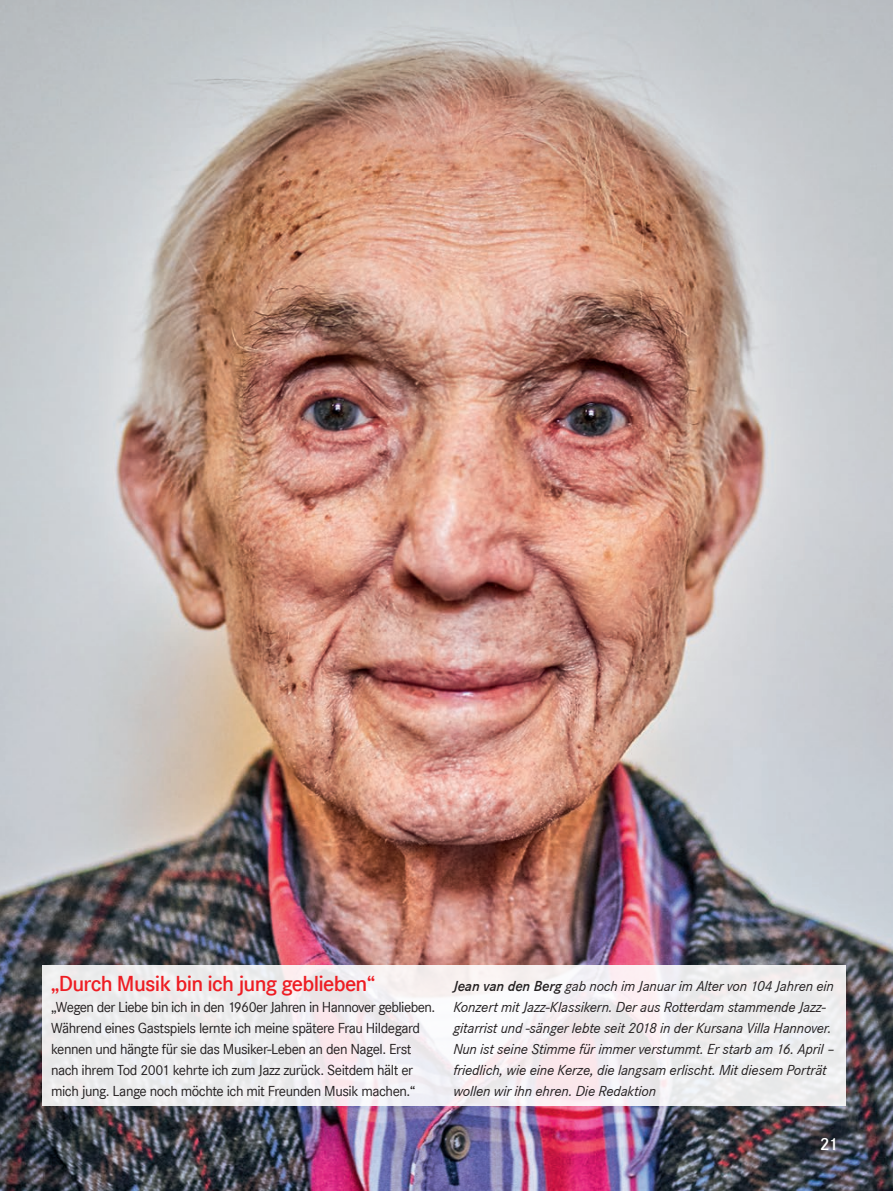
<style>
.page{position:relative;width:893px;height:1191px;background:#fff}
.page>*{position:absolute;margin:0;border:0;box-sizing:border-box;transform-origin:0 0}
.t1{font:600 22.5px "Corporate S";letter-spacing:-.03em;color:#ee1d23}
.t2{font:600 18px "Corporate S";color:#fff}
.t3{font:italic 15px/21px "Corporate S";letter-spacing:-.01em;color:#231f20}
.t4{font:15px/21px "Corporate S";letter-spacing:-.03em;color:#231f20}
.s1{font-weight:600}
</style>
<div class="page">
<img style="left:0;top:0;width:893px;height:1191px">
<div style="left:43px;top:965px;width:803px;height:141px;background:linear-gradient(to right,#efedee,#f2eff1)"></div>
<h1 class="t1" style="left:51px;top:970px;width:326px">„Durch Musik bin ich jung geblieben“</h1>
<p class="t4" style="left:51px;top:996px;width:386px">„Wegen der Liebe bin ich in den 1960er Jahren in Hannover geblieben.<br>Während eines Gastspiels lernte ich meine spätere Frau Hildegard kennen und hängte für sie das Musiker-Leben an den Nagel. Erst nach ihrem Tod 2001 kehrte ich zum Jazz zurück. Seitdem hält er mich jung. Lange noch möchte ich mit Freunden Musik machen.“</p>
<p class="t3" style="left:453px;top:975px;width:383px"><span class="s1">Jean van den Berg</span> gab noch im Januar im Alter von 104 Jahren ein Konzert mit Jazz-Klassikern. Der aus Rotterdam stammende Jazz&shy;gitarrist und -sänger lebte seit 2018 in der Kursana Villa Hannover.<br>Nun ist seine Stimme für immer verstummt. Er starb am 16. April – friedlich, wie eine Kerze, die langsam erlischt. Mit diesem Porträt wollen wir ihn ehren. Die Redaktion</p>
<p class="t2" style="left:820px;top:1134px;width:20px">21</p>
</div>
